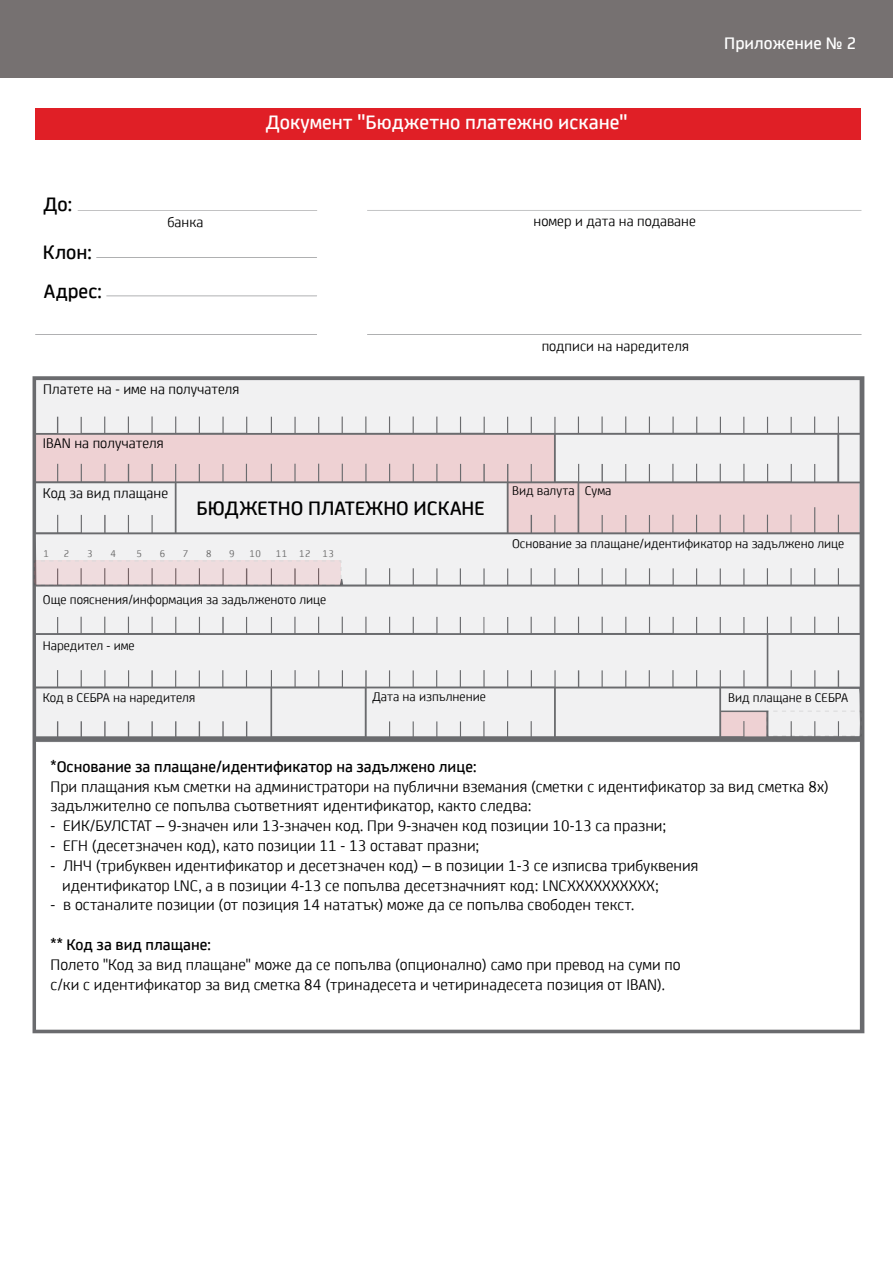
<style>
.page{position:relative;width:893px;height:1263px;background:#fff}
.page>*{position:absolute;margin:0;border:0;box-sizing:border-box;transform-origin:0 0}
.t1{font:500 21px/38.7px "Uni Credit CY";color:#000}
.t2{font:500 21px "Uni Credit CY";color:#fff}
.t3{font:500 18px "Uni Credit CY";color:#fff}
.t4{font:16.5px/19.8px "Uni Credit CY";color:#000}
.t5{font:500 16.5px "Uni Credit CY";color:#000}
.t6{font:15px "Uni Credit CY";color:#000}
.t7{font:13.5px "Uni Credit CY";color:#000}
.t8{font:10.5px "Uni Credit CY";letter-spacing:.04em;color:#666}
</style>
<div class="page">
<svg style="left:33px;top:376px;width:831px;height:657px"></svg>
<svg style="left:367px;top:334px;width:495px;height:1px"></svg>
<svg style="left:367px;top:210px;width:494px;height:1px"></svg>
<svg style="left:35px;top:334px;width:282px;height:1px"></svg>
<svg style="left:78px;top:210px;width:239px;height:1px"></svg>
<svg style="left:106px;top:296px;width:211px;height:1px"></svg>
<div style="left:0;top:0;width:893px;height:78px;background:#767171"></div>
<svg style="left:96px;top:257px;width:221px;height:1px"></svg>
<div style="left:35px;top:108px;width:826px;height:32px;background:#e01f26"></div>
<svg style="left:34px;top:560px;width:307px;height:25px;background:#e7d5d7"></svg>
<svg style="left:766px;top:711px;width:96px;height:25px"></svg>
<p class="t1" style="left:43px;top:183px;width:30px">До:</p>
<p class="t1" style="left:43px;top:232px;width:60px">Клон:<br>Адрес:</p>
<p class="t2" style="left:265px;top:107px;width:364px">Документ "Бюджетно платежно искане"</p>
<p class="t6" style="left:167px;top:211px;width:37px">банка</p>
<p class="t6" style="left:534px;top:210px;width:164px">номер и дата на подаване</p>
<p class="t6" style="left:542px;top:335px;width:149px">подписи на наредителя</p>
<p class="t6" style="left:43px;top:378px;width:198px">Платете на - име на получателя</p>
<p class="t6" style="left:43px;top:433px;width:122px">IBAN на получателя</p>
<p class="t6" style="left:43px;top:482px;width:127px">Код за вид плащане</p>
<p class="t1" style="left:197px;top:487px;width:290px">БЮДЖЕТНО ПЛАТЕЖНО ИСКАНЕ</p>
<p class="t7" style="left:512px;top:481px;width:101px">Вид валута Сума</p>
<p class="t3" style="left:724px;top:30px;width:133px">Приложение № 2</p>
<p class="t8" style="left:44px;top:546px;width:7px">1</p>
<p class="t8" style="left:64px;top:546px;width:7px">2</p>
<p class="t8" style="left:87px;top:546px;width:7px">3</p>
<p class="t8" style="left:110px;top:546px;width:7px">4</p>
<p class="t8" style="left:136px;top:546px;width:7px">5</p>
<p class="t8" style="left:160px;top:546px;width:7px">6</p>
<p class="t8" style="left:183px;top:546px;width:7px">7</p>
<p class="t8" style="left:206px;top:546px;width:7px">8</p>
<p class="t8" style="left:229px;top:546px;width:7px">9</p>
<p class="t8" style="left:250px;top:546px;width:13px">10</p>
<p class="t8" style="left:276px;top:546px;width:59px">11 12 13</p>
<p class="t7" style="left:43px;top:590px;width:285px">Още пояснения/информация за задълженото лице</p>
<p class="t7" style="left:43px;top:636px;width:93px">Наредител - име</p>
<p class="t7" style="left:512px;top:534px;width:334px">Основание за плащане/идентификатор на задължено лице</p>
<p class="t7" style="left:43px;top:688px;width:154px">Код в СЕБРА на наредителя</p>
<p class="t7" style="left:372px;top:687px;width:115px">Дата на изпълнение</p>
<p class="t7" style="left:728px;top:687px;width:122px">Вид плащане в СЕБРА</p>
<p class="t5" style="left:51px;top:754px;width:427px">*Основание за плащане/идентификатор на задължено лице:</p>
<p class="t4" style="left:51px;top:775px;width:780px">При плащания към сметки на администратори на публични вземания (сметки с идентификатор за вид сметка 8х) задължително се попълва съответният идентификатор, както следва:</p>
<p class="t4" style="left:51px;top:815px;width:617px">- ЕИК/БУЛСТАТ – 9-значен или 13-значен код. При 9-значен код позиции 10-13 са празни;</p>
<p class="t4" style="left:51px;top:835px;width:430px">- ЕГН (десетзначен код), като позиции 11 - 13 остават празни;</p>
<p class="t4" style="left:62px;top:854px;width:638px;text-indent:-12px">- ЛНЧ (трибуквен идентификатор и десетзначен код) – в позиции 1-3 се изписва трибуквения идентификатор LNC, а в позиции 4-13 се попълва десетзначният код: LNCXXXXXXXXXX;</p>
<p class="t4" style="left:51px;top:894px;width:585px">- в останалите позиции (от позиция 14 нататък) може да се попълва свободен текст.</p>
<p class="t5" style="left:51px;top:932px;width:162px">** Код за вид плащане:</p>
<p class="t4" style="left:51px;top:953px;width:632px">Полето "Код за вид плащане" може да се попълва (опционално) само при превод на суми по с/ки с идентификатор за вид сметка 84 (тринадесета и четиринадесета позиция от IBAN).</p>
</div>
